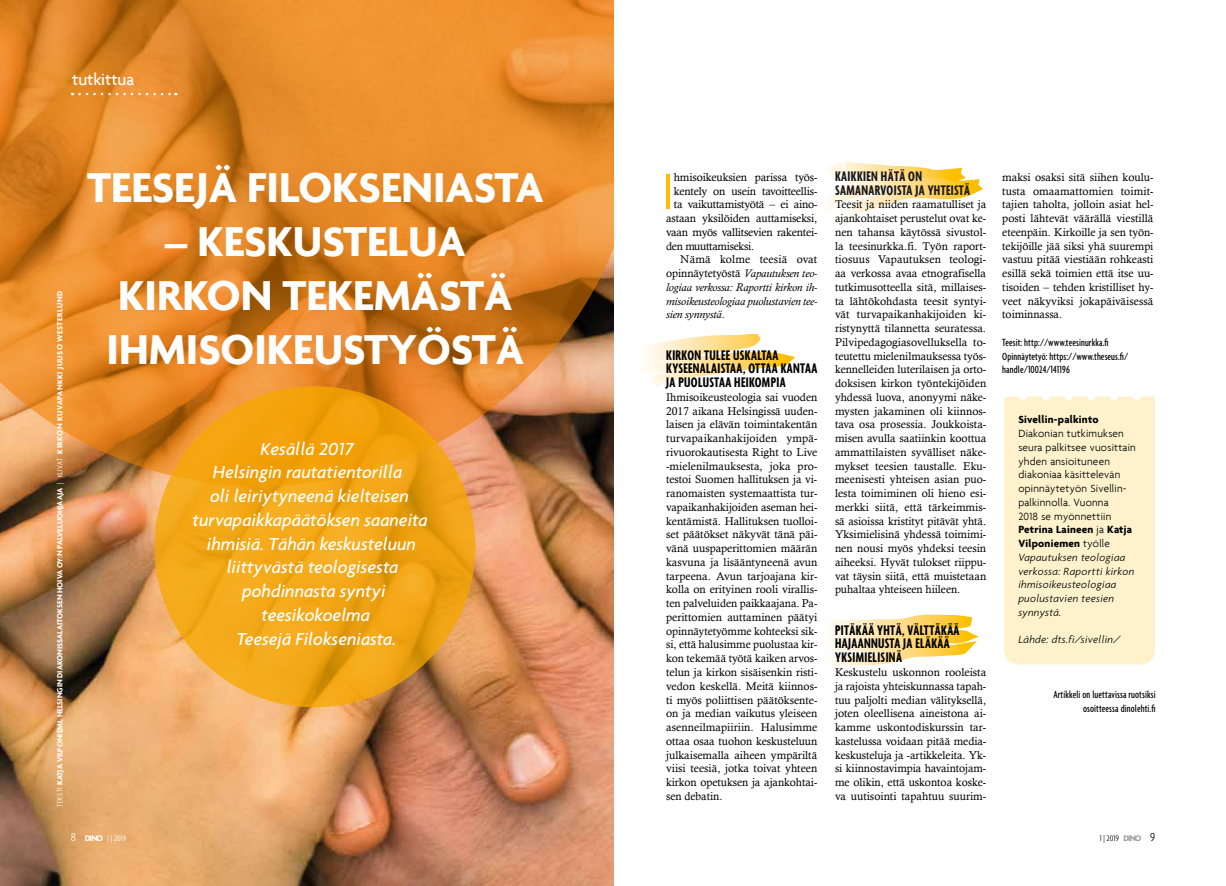
<style>
.page{position:relative;width:1226px;height:886px;background:#fff}
.page>*{position:absolute;margin:0;border:0;box-sizing:border-box;transform-origin:0 0}
.t1{font:300 54.38px "Agenda";color:#fcbf00}
.t2{font:700 45px/54px "Agenda";color:#fff;text-align:center}
.t3{font:italic 500 18.75px "Agenda";color:#fff}
.t4{font:500 17.5px "Agenda";letter-spacing:-.005em;color:#fff}
.t5{font:700 extra-condensed 15px/13.8px "Agenda";letter-spacing:.025em;color:#000}
.t6{font:700 extra-condensed 15px/13.8px "Agenda";letter-spacing:.025em;color:#1a181c}
.t7{font:11.25px/13.8px "Calisto";letter-spacing:-.005em;color:#000;text-align:justify}
.t8{font:300 11.25px/13.8px "Agenda";letter-spacing:.02em;color:#000}
.t9{font:500 extra-condensed 11.25px/13.8px "Agenda";letter-spacing:.01em;color:#000}
.t10{font:italic 11.25px "Calisto";letter-spacing:-.005em;color:#000}
.t11{font:italic 300 11.25px "Agenda";letter-spacing:.02em;color:#000}
.t12{font:11.25px "Calisto";letter-spacing:-.025em;color:#000}
.t13{font:700 11.25px "Agenda";letter-spacing:.02em;color:#000}
.t14{font:300 condensed 8.75px "Agenda";color:#fff}
.t15{font:300 condensed 8.75px "Agenda";color:#000}
.t16{font:700 8.12px "Agenda";letter-spacing:-.005em;color:#fff}
.s1{font-weight:300;font-stretch:condensed}
.s2{font-style:italic}
.s3{font-style:normal}
.s4{font-weight:700}
.s5{font-size:12.5px}
.s6{font-weight:700;font-stretch:normal}
.s7{font-weight:700;font-stretch:normal;color:#9d9d9c}
</style>
<div class="page">
<svg style="left:613px;top:606px;width:366px;height:280px"></svg>
<svg style="left:646px;top:334px;width:149px;height:53px"></svg>
<img style="left:0;top:486px;width:613px;height:400px">
<svg style="left:0;top:0;width:614px;height:486px;background:#da832c"></svg>
<svg style="left:79px;top:93px;width:97px;height:2px"></svg>
<div style="left:1004px;top:396px;width:151px;height:268px;background:#fef2cd"></div>
<svg style="left:154px;top:386px;width:321px;height:321px;background:#f0a414"></svg>
<svg style="left:609px;top:151px;width:374px;height:108px"></svg>
<h3 class="t4" style="left:72px;top:68px;width:63px">tutkittua</h3>
<p class="t16" style="left:55px;top:806px;width:517px;rotate:-90deg"><span class="s1">TEKSTI</span> KATJA VILPONIEMI, HELSINGIN DIAKONISSALAITOKSEN HOIVA OY:N PALVELUOHJAAJA <span class="s1">| KUVAT</span> KIRKON KUVAPANKKI JUUSO WESTERLUND</p>
<h2 class="t2" style="left:87px;top:159px;width:458px">TEESEJÄ FILOKSENIASTA</h2>
<h2 class="t2" style="left:107px;top:213px;width:419px">– KESKUSTELUA<br>KIRKON TEKEMÄSTÄ<br>IHMISOIKEUSTYÖSTÄ</h2>
<h3 class="t3" style="left:261px;top:437px;width:94px">Kesällä 2017</h3>
<h3 class="t3" style="left:213px;top:461px;width:191px">Helsingin rautatientorilla</h3>
<h3 class="t3" style="left:210px;top:485px;width:200px">oli leiriytyneenä kielteisen</h3>
<h3 class="t3" style="left:192px;top:508px;width:237px">turvapaikkapäätöksen saaneita</h3>
<h3 class="t3" style="left:207px;top:532px;width:211px">ihmisiä. Tähän keskusteluun</h3>
<h3 class="t3" style="left:227px;top:556px;width:173px">liittyvästä teologisesta</h3>
<h3 class="t3" style="left:242px;top:580px;width:145px">pohdinnasta syntyi</h3>
<h3 class="t3" style="left:261px;top:603px;width:110px">teesikokoelma</h3>
<h3 class="t3" style="left:237px;top:627px;width:161px">Teesejä Filokseniasta.</h3>
<h1 class="t1" style="left:662px;top:159px;width:14px">I</h1>
<p class="t7" style="left:674px;top:170px;width:145px">hmisoikeuksien parissa työs-</p>
<p class="t7" style="left:674px;top:184px;width:145px">kentely on usein tavoitteellis-</p>
<p class="t7" style="left:674px;top:198px;width:145px">ta vaikuttamistyötä – ei aino-</p>
<p class="t7" style="left:666px;top:211px;width:153px">astaan yksilöiden auttamiseksi,</p>
<p class="t7" style="left:666px;top:225px;width:153px">vaan myös vallitsevien rakentei-</p>
<p class="t12" style="left:666px;top:239px;width:90px">den muuttamiseksi.</p>
<p class="t7" style="left:680px;top:253px;width:139px">Nämä kolme teesiä ovat</p>
<p class="t7" style="left:666px;top:266px;width:153px">opinnäytetyöstä <span class="s2">Vapautuksen teo-</span></p>
<p class="t10" style="left:666px;top:281px;width:153px">logiaa verkossa: Raportti kirkon ih-</p>
<p class="t10" style="left:666px;top:294px;width:153px">misoikeusteologiaa puolustavien tee-</p>
<p class="t10" style="left:666px;top:308px;width:60px">sien synnystä<span class="s3">.</span></p>
<h3 class="t5" style="left:666px;top:348px;width:153px">KIRKON TULEE USKALTAA<br>KYSEENALAISTAA, OTTAA KANTAA<br>JA PUOLUSTAA HEIKOMPIA</h3>
<p class="t7" style="left:666px;top:390px;width:153px">Ihmisoikeusteologia sai vuoden 2017 aikana Helsingissä uuden&shy;laisen ja elävän toimintakentän turvapaikanhakijoiden ympä&shy;rivuorokautisesta Right to Live -mielenilmauksesta, joka pro&shy;testoi Suomen hallituksen ja vi&shy;ranomaisten systemaattista tur&shy;vapaikanhakijoiden aseman hei&shy;kentämistä. Hallituksen tuolloi&shy;set päätökset näkyvät tänä päi&shy;vänä uuspaperittomien määrän kasvuna ja lisääntyneenä avun tarpeena. Avun tarjoajana kir&shy;kolla on erityinen rooli virallis&shy;ten palveluiden paikkaajana. Pa&shy;perittomien auttaminen päätyi opinnäytetyömme kohteeksi sik&shy;si, että halusimme puolustaa kir&shy;kon tekemää työtä kaiken arvos&shy;telun ja kirkon sisäisenkin risti&shy;vedon keskellä. Meitä kiinnos&shy;ti myös poliittisen päätöksente&shy;on ja median vaikutus yleiseen asenneilmapiiriin. Halusimme ottaa osaa tuohon keskusteluun julkaisemalla aiheen ympäriltä viisi teesiä, jotka toivat yhteen kirkon opetuksen ja ajankohtai&shy;sen debatin.</p>
<h3 class="t6" style="left:835px;top:169px;width:137px">KAIKKIEN HÄTÄ ON<br>SAMANARVOISTA JA YHTEISTÄ</h3>
<p class="t7" style="left:835px;top:198px;width:153px">Teesit ja niiden raamatulliset ja ajankohtaiset perustelut ovat ke&shy;nen tahansa käytössä sivustol&shy;la teesinurkka.fi. Työn raport&shy;tiosuus Vapautuksen teologi&shy;aa verkossa avaa etnografisella tutkimusotteella sitä, millaises&shy;ta lähtökohdasta teesit syntyi&shy;vät turvapaikanhakijoiden ki&shy;ristynyttä tilannetta seuratessa.<br>Pilvipedagogiasovelluksella to&shy;teutettu mielenilmauksessa työs&shy;kennelleiden luterilaisen ja orto&shy;doksisen kirkon työntekijöiden yhdessä luova, anonyymi näke&shy;mysten jakaminen oli kiinnos&shy;tava osa prosessia. Joukkoista&shy;misen avulla saatiinkin koottua ammattilaisten syvälliset näke&shy;mykset teesien taustalle. Eku&shy;meenisesti yhteisen asian puo&shy;lesta toimiminen oli hieno esi&shy;merkki siitä, että tärkeimmis&shy;sä asioissa kristityt pitävät yhtä.<br>Yksimielisinä yhdessä toimimi&shy;nen nousi myös yhdeksi teesin aiheeksi. Hyvät tulokset riippu&shy;vat täysin siitä, että muistetaan puhaltaa yhteiseen hiileen.</p>
<h3 class="t5" style="left:835px;top:623px;width:126px">PITÄKÄÄ YHTÄ, VÄLTTÄKÄÄ<br>HAJAANNUSTA JA ELÄKÄÄ<br>YKSIMIELISINÄ</h3>
<p class="t7" style="left:835px;top:665px;width:153px">Keskustelu uskonnon rooleista ja rajoista yhteiskunnassa tapah&shy;tuu paljolti median välityksellä, joten oleellisena aineistona ai&shy;kamme uskontodiskurssin tar&shy;kastelussa voidaan pitää media&shy;keskusteluja ja -artikkeleita. Yk&shy;si kiinnostavimpia havaintojam&shy;me olikin, että uskontoa koske&shy;va uutisointi tapahtuu suurim-</p>
<p class="t7" style="left:1002px;top:170px;width:153px">maksi osaksi sitä siihen koulu&shy;tusta omaamattomien toimit&shy;tajien taholta, jolloin asiat hel&shy;posti lähtevät väärällä viestillä eteenpäin. Kirkoille ja sen työn&shy;tekijöille jää siksi yhä suurempi vastuu pitää viestiään rohkeasti esillä sekä toimien että itse uu&shy;tisoiden – tehden kristilliset hy&shy;veet näkyviksi jokapäiväisessä toiminnassa.</p>
<p class="t9" style="left:1002px;top:335px;width:128px">Teesit: http://www.teesinurkka.fi<br>Opinnäytetyö: https://www.theseus.fi/ handle/10024/141196</p>
<p class="t13" style="left:1018px;top:413px;width:82px">Sivellin-palkinto</p>
<p class="t8" style="left:1018px;top:426px;width:119px">Diakonian tutkimuksen seura palkitsee vuosittain yhden ansioituneen diakoniaa käsittelevän opinnäytetyön Sivellin&shy;palkinnolla. Vuonna<br>2018 se myönnettiin<br><span class="s4">Petrina Laineen</span> ja <span class="s4">Katja<br>Vilponiemen</span> työlle<br><span class="s2">Vapautuksen teologiaa verkossa: Raportti kirkon ihmisoikeusteologiaa puolustavien teesien synnystä.</span></p>
<p class="t11" style="left:1018px;top:633px;width:104px">Lähde: dts.fi/sivellin/</p>
<p class="t9" style="left:1053px;top:687px;width:104px;text-align:right">Artikkeli on luettavissa ruotsiksi osoitteessa dinolehti.fi</p>
<p class="t14" style="left:71px;top:833px;width:57px"><span class="s5">8</span> <span class="s6">DINO</span> 1 | 2019</p>
<p class="t15" style="left:1100px;top:833px;width:57px">1 | 2019 <span class="s7">DINO</span> <span class="s5">9</span></p>
</div>
